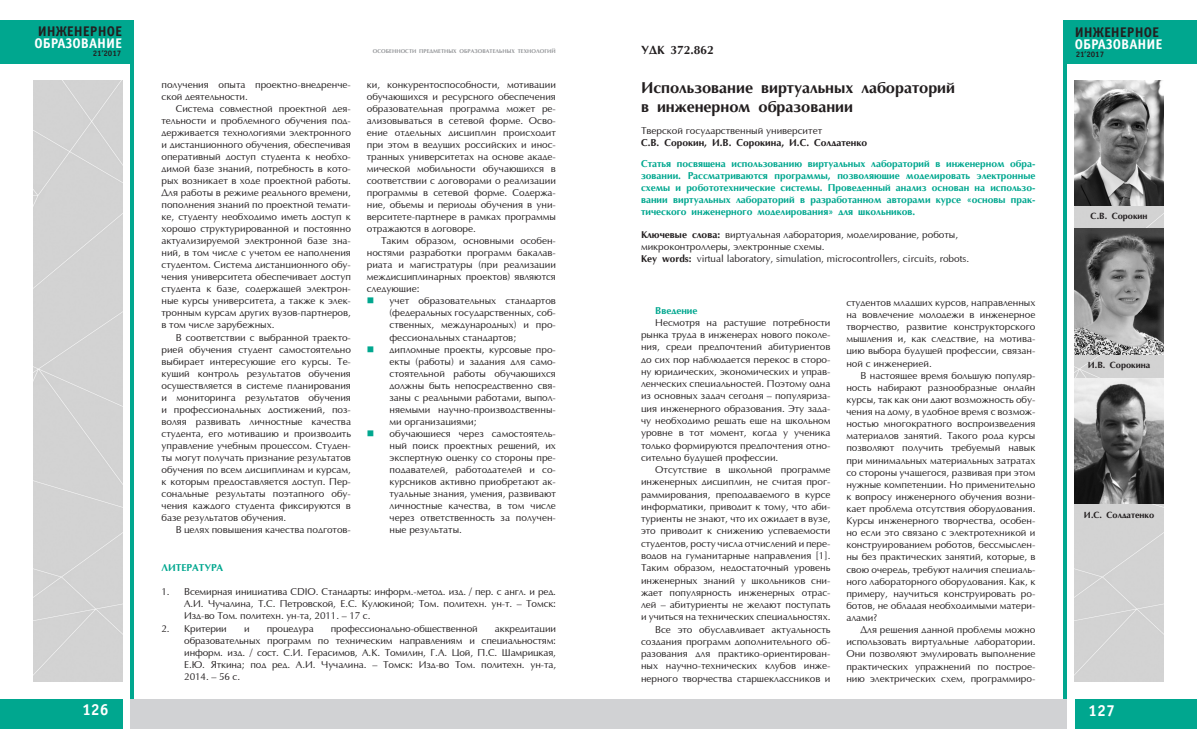
<style>
.page{position:relative;width:1197px;height:755px;background:#fff}
.page>*{position:absolute;margin:0;border:0;box-sizing:border-box;transform-origin:0 0}
.t1{font:700 16px/19.2px "AG Optima";color:#231f20}
.t2{font:700 16px "Officina Sans C";color:#fff}
.t3{font:700 14px "Officina Sans C";color:#fff}
.t4{font:700 14px "Officina Sans C";color:#231f20}
.t5{font:700 12px "AG Optima";color:#231f20}
.main_nn{font:10px/12px "Optima";color:#231f20;text-align:justify}
.t6{font:700 10px/12px "AG Optima";color:#00a78f;text-align:justify}
.t7{font:700 10px "AG Optima";color:#231f20}
.t8{font:700 9px "AG Optima";color:#231f20}
.t9{font:700 8px "Officina Sans C";color:#231f20}
.t10{font:700 5.5px "AG Optima";letter-spacing:.01em;color:#939598}
.s1{font-family:"AG Optima";font-weight:700}
</style>
<div class="page">
<div style="left:1063px;top:20px;width:133px;height:43px;background:#00a78f"></div>
<div style="left:1074px;top:698px;width:122px;height:30px;background:#00a78f"></div>
<hr style="left:1063px;top:45px;width:3px;height:653px;background:#00a78f">
<div style="left:598px;top:698px;width:468px;height:30px;background:#d1d2d4"></div>
<div style="left:1074px;top:205px;width:89px;height:476px;background:#d3d3d3"></div>
<div style="left:0;top:698px;width:122px;height:30px;background:#00a78f"></div>
<div style="left:0;top:20px;width:133px;height:43px;background:#00a78f"></div>
<hr style="left:130px;top:45px;width:3px;height:653px;background:#00a78f">
<div style="left:33px;top:80px;width:89px;height:601px;background:#d3d3d3"></div>
<div style="left:130px;top:698px;width:468px;height:30px;background:#d1d2d4"></div>
<img style="left:1074px;top:80px;width:89px;height:125px">
<img style="left:1074px;top:229px;width:89px;height:125px">
<img style="left:1074px;top:378px;width:89px;height:125px">
<h2 class="t4" style="left:38px;top:23px;width:86px">ИНЖЕНЕРНОЕ</h2>
<h2 class="t3" style="left:34px;top:35px;width:89px">ОБРАЗОВАНИЕ</h2>
<p class="t9" style="left:93px;top:49px;width:30px">21’2017</p>
<p class="main_nn" style="left:161px;top:79px;width:191px">получения опыта проектно-внедренче&shy;ской деятельности.</p>
<p class="main_nn" style="left:161px;top:103px;width:191px;text-indent:14px">Система совместной проектной дея&shy;тельности и проблемного обучения под&shy;держивается технологиями электронного и дистанционного обучения, обеспечивая оперативный доступ студента к необхо&shy;димой базе знаний, потребность в кото&shy;рых возникает в ходе проектной работы.<br>Для работы в режиме реального времени, пополнения знаний по проектной темати&shy;ке, студенту необходимо иметь доступ к хорошо структурированной и постоянно актуализируемой электронной базе зна&shy;ний, в том числе с учетом ее наполнения студентом. Система дистанционного обу&shy;чения университета обеспечивает доступ студента к базе, содержащей электрон&shy;ные курсы университета, а также к элек&shy;тронным курсам других вузов-партнеров, в том числе зарубежных.</p>
<p class="main_nn" style="left:161px;top:331px;width:191px;text-indent:14px">В соответствии с выбранной траекто&shy;рией обучения студент самостоятельно выбирает интересующие его курсы. Те&shy;кущий контроль результатов обучения осуществляется в системе планирования и мониторинга результатов обучения и профессиональных достижений, поз&shy;воляя развивать личностные качества студента, его мотивацию и производить управление учебным процессом. Студен&shy;ты могут получать признание результатов обучения по всем дисциплинам и курсам, к которым предоставляется доступ. Пер&shy;сональные результаты поэтапного обу&shy;чения каждого студента фиксируются в базе результатов обучения.</p>
<p class="main_nn" style="left:176px;top:524px;width:177px">В целях повышения качества подготов-</p>
<p class="t10" style="left:373px;top:48px;width:185px">ОСОБЕННОСТИ ПРЕДМЕТНЫХ ОБРАЗОВАТЕЛЬНЫХ ТЕХНОЛОГИЙ</p>
<p class="main_nn" style="left:367px;top:79px;width:190px">ки, конкурентоспособности, мотивации обучающихся и ресурсного обеспечения образовательная программа может ре&shy;ализовываться в сетевой форме. Осво&shy;ение отдельных дисциплин происходит при этом в ведущих российских и инос&shy;транных университетах на основе акаде&shy;мической мобильности обучающихся в соответствии с договорами о реализации программы в сетевой форме. Содержа&shy;ние, объемы и периоды обучения в уни&shy;верситете-партнере в рамках программы отражаются в договоре.</p>
<p class="main_nn" style="left:367px;top:235px;width:190px;text-indent:14px">Таким образом, основными особен&shy;ностями разработки программ бакалав&shy;риата и магистратуры (при реализации междисциплинарных проектов) являются следующие:</p>
<p class="main_nn" style="left:389px;top:295px;width:168px">учет образовательных стандартов (федеральных государственных, соб&shy;ственных, международных) и про&shy;фессиональных стандартов;</p>
<p class="main_nn" style="left:389px;top:343px;width:168px">дипломные проекты, курсовые про&shy;екты (работы) и задания для само&shy;стоятельной работы обучающихся должны быть непосредственно свя&shy;заны с реальными работами, выпол&shy;няемыми научно-производственны&shy;ми организациями;</p>
<p class="main_nn" style="left:389px;top:427px;width:168px">обучающиеся через самостоятель&shy;ный поиск проектных решений, их экспертную оценку со стороны пре&shy;подавателей, работодателей и со&shy;курсников активно приобретают ак&shy;туальные знания, умения, развивают личностные качества, в том числе через ответственность за получен&shy;ные результаты.</p>
<p class="t6" style="left:161px;top:562px;width:63px">ЛИТЕРАТУРА</p>
<p class="main_nn" style="left:184px;top:586px;width:373px;text-indent:-23px">1. Всемирная инициатива CDIO. Стандарты: информ.-метод. изд. / пер. с англ. и ред.<br>А.И. Чучалина, Т.С. Петровской, Е.С. Кулюкиной; Том. политехн. ун-т. – Томск:<br>Изд-во Том. политехн. ун-та, 2011. – 17 с.</p>
<p class="main_nn" style="left:161px;top:622px;width:67px">2. Критерии</p>
<p class="main_nn" style="left:244px;top:622px;width:7px">и</p>
<p class="main_nn" style="left:267px;top:622px;width:48px">процедура</p>
<p class="main_nn" style="left:331px;top:622px;width:148px">профессионально-общественной</p>
<p class="main_nn" style="left:184px;top:622px;width:373px;text-indent:310px">аккредитации образовательных программ по техническим направлениям и специальностям: информ. изд. / сост. С.И. Герасимов, А.К. Томилин, Г.А. Цой, П.С. Шамрицкая, Е.Ю. Яткина; под ред. А.И. Чучалина. – Томск: Изд-во Том. политехн. ун-та, 2014. – 56 с.</p>
<p class="t5" style="left:641px;top:43px;width:74px">УДК 372.862</p>
<p class="t1" style="left:641px;top:78px;width:315px">Использование виртуальных лабораторий в инженерном образовании</p>
<p class="main_nn" style="left:641px;top:125px;width:182px">Тверской государственный университет</p>
<p class="t7" style="left:641px;top:137px;width:227px">С.В. Сорокин, И.В. Сорокина, И.С. Солдатенко</p>
<p class="t6" style="left:641px;top:157px;width:396px">Статья посвящена использованию виртуальных лабораторий в инженерном обра&shy;зовании. Рассматриваются программы, позволяющие моделировать электронные схемы и робототехнические системы. Проведенный анализ основан на использо&shy;вании виртуальных лабораторий в разработанном авторами курсе «основы прак&shy;тического инженерного моделирования» для школьников.</p>
<p class="main_nn" style="left:641px;top:229px;width:318px"><span class="s1">Ключевые слова:</span> виртуальная лаборатория, моделирование, роботы, микроконтроллеры, электронные схемы.</p>
<p class="main_nn" style="left:641px;top:253px;width:329px"><span class="s1">Key words:</span> virtual laboratory, simulation, microcontrollers, circuits, robots.</p>
<p class="t6" style="left:655px;top:304px;width:44px">Введение</p>
<p class="main_nn" style="left:641px;top:316px;width:191px;line-height:12.3px;text-indent:14px">Несмотря на растущие потребности рынка труда в инженерах нового поколе&shy;ния, среди предпочтений абитуриентов до сих пор наблюдается перекос в сторо&shy;ну юридических, экономических и управ&shy;ленческих специальностей. Поэтому одна из основных задач сегодня – популяриза&shy;ция инженерного образования. Эту зада&shy;чу необходимо решать еще на школьном уровне в тот момент, когда у ученика только формируются предпочтения отно&shy;сительно будущей профессии.</p>
<p class="main_nn" style="left:641px;top:463px;width:191px;line-height:12.3px;text-indent:14px">Отсутствие в школьной программе инженерных дисциплин, не считая прог&shy;раммирования, преподаваемого в курсе информатики, приводит к тому, что аби&shy;туриенты не знают, что их ожидает в вузе, это приводит к снижению успеваемости студентов, росту числа отчислений и пере&shy;водов на гуманитарные направления [1].<br>Таким образом, недостаточный уровень инженерных знаний у школьников сни&shy;жает популярность инженерных отрас&shy;лей – абитуриенты не желают поступать и учиться на технических специальностях.</p>
<p class="main_nn" style="left:641px;top:623px;width:191px;line-height:12.3px;text-indent:14px">Все это обуславливает актуальность создания программ дополнительного об&shy;разования для практико-ориентирован&shy;ных научно-технических клубов инже&shy;нерного творчества старшеклассников и</p>
<p class="main_nn" style="left:846px;top:297px;width:190px">студентов младших курсов, направленных на вовлечение молодежи в инженерное творчество, развитие конструкторского мышления и, как следствие, на мотива&shy;цию выбора будущей профессии, связан&shy;ной с инженерией.</p>
<p class="main_nn" style="left:846px;top:369px;width:190px;text-indent:14px">В настоящее время большую популяр&shy;ность набирают разнообразные онлайн курсы, так как они дают возможность обу&shy;чения на дому, в удобное время с возмож&shy;ностью многократного воспроизведения материалов занятий. Такого рода курсы позволяют получить требуемый навык при минимальных материальных затратах со стороны учащегося, развивая при этом нужные компетенции. Но применительно к вопросу инженерного обучения возни&shy;кает проблема отсутствия оборудования.<br>Курсы инженерного творчества, особен&shy;но если это связано с электротехникой и конструированием роботов, бессмыслен&shy;ны без практических занятий, которые, в свою очередь, требуют наличия специаль&shy;ного лабораторного оборудования. Как, к примеру, научиться конструировать ро&shy;ботов, не обладая необходимыми матери&shy;алами?</p>
<p class="main_nn" style="left:846px;top:623px;width:190px;text-indent:14px">Для решения данной проблемы можно использовать виртуальные лаборатории.<br>Они позволяют эмулировать выполнение практических упражнений по построе&shy;нию электрических схем, программиро-</p>
<h2 class="t4" style="left:1074px;top:24px;width:86px">ИНЖЕНЕРНОЕ</h2>
<h2 class="t3" style="left:1074px;top:36px;width:89px">ОБРАЗОВАНИЕ</h2>
<p class="t9" style="left:1075px;top:49px;width:30px">21’2017</p>
<p class="t8" style="left:1090px;top:211px;width:58px">С.В. Сорокин</p>
<p class="t8" style="left:1087px;top:360px;width:64px">И.В. Сорокина</p>
<p class="t8" style="left:1083px;top:509px;width:72px">И.С. Солдатенко</p>
<h1 class="t2" style="left:82px;top:700px;width:28px">126</h1>
<p class="t2" style="left:1088px;top:700px;width:28px">127</p>
</div>
